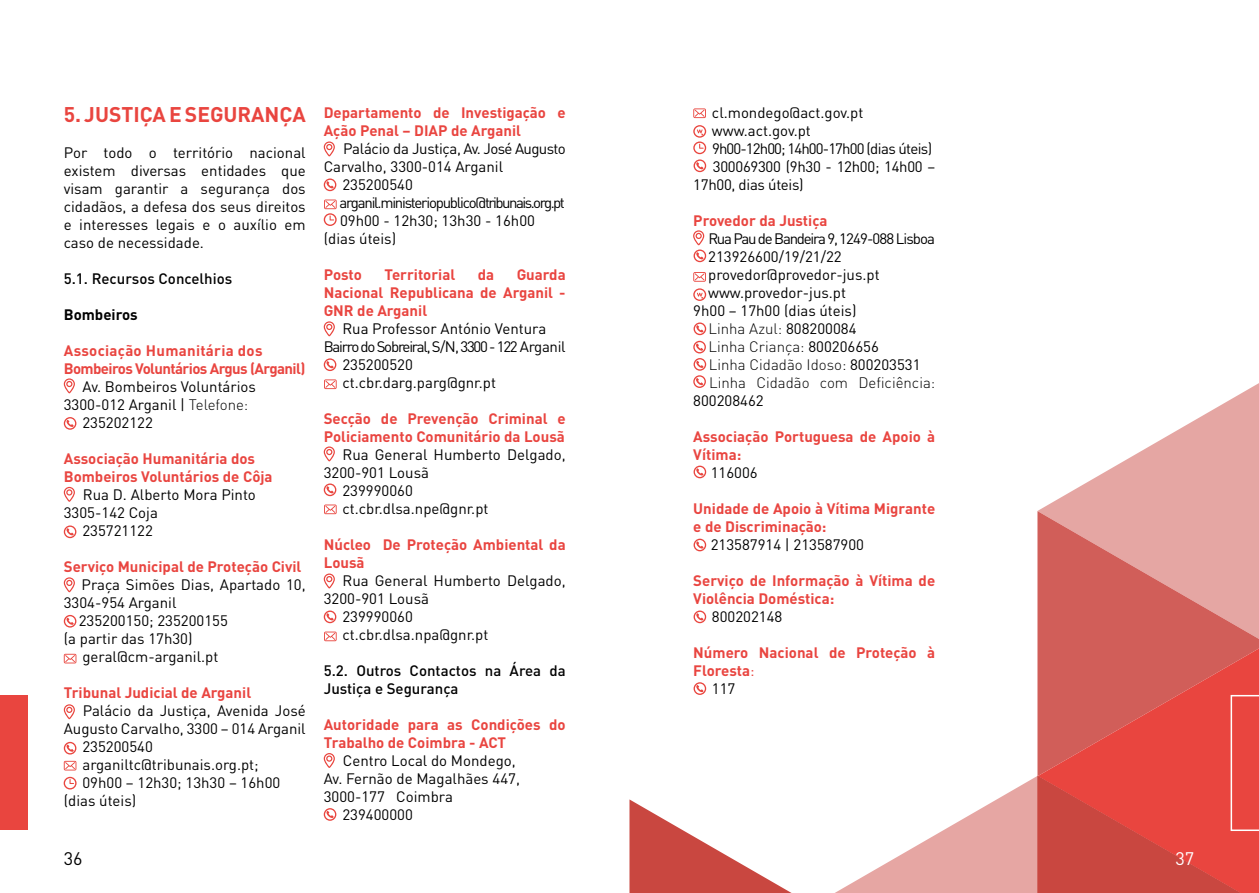
<style>
.page{position:relative;width:1259px;height:893px;background:#fff}
.page>*{position:absolute;margin:0;border:0;box-sizing:border-box;transform-origin:0 0}
.t1{font:700 21px "DIN Pro";color:#e9453f}
.t2{font:18px "DIN Pro";color:#000}
.t3{font:18px "DIN Pro";color:#fff}
.t4{font:15px/18px "DIN Pro";color:#000;text-align:justify}
.t5{font:700 15px/18px "DIN Pro";color:#e94540}
.t6{font:15px "DIN Pro";letter-spacing:-.08em;color:#000}
.t7{font:300 15px "DIN Pro";color:#000}
.t8{font:500 15px/18px "DIN Pro";color:#000}
.t9{font:700 15px/18px "DIN Pro";letter-spacing:-.04em;color:#e94540}
.t10{font:15px "DIN Pro";letter-spacing:-.02em;color:#000}
.t11{font:15px "DIN Pro";letter-spacing:-.06em;color:#000}
.t12{font:15px "DIN Pro";letter-spacing:-.03em;color:#000}
.t13{font:700 15px "DIN Pro";color:#000}
.t14{font:15px "DIN Pro";color:#010202}
.s1{font-weight:300}
.s2{font-weight:400}
</style>
<div class="page">
<svg style="left:1038px;top:383px;width:221px;height:128px"></svg>
<svg style="left:1037px;top:511px;width:222px;height:137px;background:#da807c"></svg>
<svg style="left:1037px;top:648px;width:222px;height:47px;background:#d55a55"></svg>
<svg style="left:629px;top:799px;width:162px;height:94px"></svg>
<svg style="left:835px;top:695px;width:424px;height:198px"></svg>
<div style="left:0;top:696px;width:28px;height:134px;background:#e9453f"></div>
<svg style="left:64px;top:378px;width:11px;height:15px"></svg>
<svg style="left:324px;top:141px;width:11px;height:15px"></svg>
<svg style="left:324px;top:321px;width:11px;height:15px"></svg>
<svg style="left:324px;top:446px;width:11px;height:15px"></svg>
<svg style="left:324px;top:573px;width:11px;height:15px"></svg>
<svg style="left:324px;top:753px;width:11px;height:15px"></svg>
<svg style="left:64px;top:487px;width:11px;height:15px"></svg>
<svg style="left:64px;top:577px;width:11px;height:15px"></svg>
<svg style="left:64px;top:704px;width:11px;height:15px"></svg>
<svg style="left:64px;top:654px;width:12px;height:9px"></svg>
<svg style="left:693px;top:108px;width:13px;height:10px"></svg>
<svg style="left:693px;top:272px;width:13px;height:10px"></svg>
<svg style="left:324px;top:379px;width:13px;height:10px"></svg>
<svg style="left:324px;top:504px;width:13px;height:10px"></svg>
<svg style="left:324px;top:632px;width:13px;height:9px"></svg>
<svg style="left:64px;top:761px;width:12px;height:9px"></svg>
<svg style="left:64px;top:417px;width:12px;height:13px"></svg>
<svg style="left:324px;top:178px;width:12px;height:13px"></svg>
<svg style="left:693px;top:230px;width:13px;height:32px"></svg>
<svg style="left:693px;top:322px;width:13px;height:13px"></svg>
<svg style="left:693px;top:466px;width:13px;height:12px"></svg>
<svg style="left:693px;top:539px;width:13px;height:12px"></svg>
<svg style="left:693px;top:610px;width:13px;height:13px"></svg>
<svg style="left:693px;top:682px;width:13px;height:13px"></svg>
<svg style="left:693px;top:341px;width:13px;height:47px"></svg>
<svg style="left:324px;top:358px;width:12px;height:13px"></svg>
<svg style="left:324px;top:483px;width:12px;height:13px"></svg>
<svg style="left:324px;top:610px;width:12px;height:13px"></svg>
<svg style="left:324px;top:808px;width:12px;height:13px"></svg>
<svg style="left:64px;top:525px;width:12px;height:13px"></svg>
<svg style="left:64px;top:615px;width:12px;height:13px"></svg>
<svg style="left:64px;top:742px;width:12px;height:12px"></svg>
<svg style="left:64px;top:777px;width:13px;height:12px"></svg>
<svg style="left:324px;top:200px;width:13px;height:26px"></svg>
<svg style="left:693px;top:125px;width:13px;height:47px"></svg>
<svg style="left:693px;top:288px;width:13px;height:13px"></svg>
<h1 class="t1" style="left:64px;top:100px;width:243px">5. JUSTIÇA E SEGURANÇA</h1>
<p class="t4" style="left:64px;top:143px;width:243px">Por todo o território nacional existem diversas entidades que visam garantir a segurança dos cidadãos, a defesa dos seus direitos e interesses legais e o auxílio em caso de necessidade.</p>
<p class="t8" style="left:64px;top:269px;width:170px">5.1. Recursos Concelhios</p>
<p class="t13" style="left:64px;top:305px;width:75px">Bombeiros</p>
<p class="t9" style="left:64px;top:341px;width:243px">Associação Humanitária dos<br>Bombeiros Voluntários Argus (Arganil)</p>
<p class="t4" style="left:82px;top:377px;width:175px">Av. Bombeiros Voluntários</p>
<p class="t4" style="left:64px;top:395px;width:186px">3300-012 Arganil | <span class="s1">Telefone:</span></p>
<p class="t4" style="left:82px;top:413px;width:72px">235202122</p>
<p class="t5" style="left:64px;top:449px;width:210px">Associação Humanitária dos<br>Bombeiros Voluntários de Côja</p>
<p class="t4" style="left:83px;top:485px;width:174px">Rua D. Alberto Mora Pinto</p>
<p class="t4" style="left:64px;top:503px;width:96px">3305-142 Coja</p>
<p class="t4" style="left:82px;top:521px;width:72px">235721122</p>
<p class="t5" style="left:64px;top:557px;width:239px">Serviço Municipal de Proteção Civil</p>
<p class="t4" style="left:82px;top:575px;width:226px">Praça Simões Dias, Apartado 10,</p>
<p class="t4" style="left:64px;top:593px;width:114px">3304-954 Arganil</p>
<p class="t4" style="left:79px;top:611px;width:151px">235200150; 235200155</p>
<p class="t4" style="left:64px;top:629px;width:130px">(a partir das 17h30)</p>
<p class="t4" style="left:82px;top:647px;width:137px">geral@cm-arganil.pt</p>
<p class="t5" style="left:64px;top:683px;width:189px">Tribunal Judicial de Arganil</p>
<p class="t4" style="left:83px;top:701px;width:224px">Palácio da Justiça, Avenida José</p>
<p class="t4" style="left:64px;top:719px;width:243px">Augusto Carvalho, 3300 – 014 Arganil</p>
<p class="t4" style="left:82px;top:737px;width:72px">235200540</p>
<p class="t4" style="left:82px;top:755px;width:178px">arganiltc@tribunais.org.pt;</p>
<p class="t4" style="left:82px;top:773px;width:199px">09h00 – 12h30; 13h30 – 16h00</p>
<p class="t4" style="left:64px;top:791px;width:74px">(dias úteis)</p>
<p class="t5" style="left:324px;top:103px;width:243px">Departamento de Investigação e<br>Ação Penal – DIAP de Arganil</p>
<p class="t12" style="left:343px;top:138px;width:224px">Palácio da Justiça, Av. José Augusto</p>
<p class="t4" style="left:324px;top:157px;width:181px">Carvalho, 3300-014 Arganil</p>
<p class="t4" style="left:342px;top:175px;width:72px">235200540</p>
<p class="t6" style="left:339px;top:192px;width:227px">arganil.ministeriopublico@tribunais.org.pt</p>
<p class="t4" style="left:340px;top:211px;width:196px">09h00 - 12h30; 13h30 - 16h00</p>
<p class="t4" style="left:324px;top:229px;width:74px">(dias úteis)</p>
<p class="t5" style="left:324px;top:265px;width:40px">Posto</p>
<p class="t5" style="left:384px;top:265px;width:72px">Territorial</p>
<p class="t5" style="left:478px;top:265px;width:18px">da</p>
<p class="t5" style="left:324px;top:265px;width:243px;text-align:justify;text-indent:193px">Guarda Nacional Republicana de Arganil - GNR de Arganil</p>
<p class="t4" style="left:342px;top:319px;width:205px">Rua Professor António Ventura</p>
<p class="t6" style="left:324px;top:336px;width:243px">Bairro do Sobreiral, S/N, 3300 - 122 Arganil</p>
<p class="t4" style="left:342px;top:355px;width:72px">235200520</p>
<p class="t4" style="left:342px;top:373px;width:155px">ct.cbr.darg.parg@gnr.pt</p>
<p class="t5" style="left:324px;top:409px;width:243px">Secção de Prevenção Criminal e<br>Policiamento Comunitário da Lousã</p>
<p class="t4" style="left:342px;top:445px;width:225px">Rua General Humberto Delgado,</p>
<p class="t4" style="left:324px;top:463px;width:107px">3200-901 Lousã</p>
<p class="t4" style="left:342px;top:481px;width:72px">239990060</p>
<p class="t4" style="left:342px;top:499px;width:148px">ct.cbr.dlsa.npe@gnr.pt</p>
<p class="t5" style="left:324px;top:535px;width:243px">Núcleo De Proteção Ambiental da<br>Lousã</p>
<p class="t4" style="left:342px;top:571px;width:225px">Rua General Humberto Delgado,</p>
<p class="t4" style="left:324px;top:589px;width:107px">3200-901 Lousã</p>
<p class="t4" style="left:342px;top:607px;width:72px">239990060</p>
<p class="t4" style="left:342px;top:625px;width:147px">ct.cbr.dlsa.npa@gnr.pt</p>
<p class="t8" style="left:324px;top:661px;width:243px">5.2. Outros Contactos na Área da<br>Justiça e Segurança</p>
<p class="t5" style="left:324px;top:715px;width:243px">Autoridade para as Condições do<br>Trabalho de Coimbra - ACT</p>
<p class="t4" style="left:343px;top:751px;width:174px">Centro Local do Mondego,</p>
<p class="t4" style="left:324px;top:769px;width:198px">Av. Fernão de Magalhães 447,</p>
<p class="t4" style="left:324px;top:787px;width:131px">3000-177 Coimbra</p>
<p class="t4" style="left:342px;top:805px;width:72px">239400000</p>
<p class="t4" style="left:712px;top:103px;width:153px">cl.mondego@act.gov.pt</p>
<p class="t4" style="left:712px;top:121px;width:100px">www.act.gov.pt</p>
<p class="t11" style="left:712px;top:138px;width:222px">9h00-12h00; 14h00-17h00 (dias úteis)</p>
<p class="t10" style="left:713px;top:156px;width:224px">300069300 (9h30 - 12h00; 14h00 –</p>
<p class="t10" style="left:693px;top:174px;width:112px">17h00, dias úteis)</p>
<p class="t5" style="left:693px;top:211px;width:136px">Provedor da Justiça</p>
<p class="t6" style="left:708px;top:228px;width:228px">Rua Pau de Bandeira 9, 1249-088 Lisboa</p>
<p class="t4" style="left:708px;top:247px;width:135px">213926600/19/21/22</p>
<p class="t4" style="left:708px;top:265px;width:173px">provedor@provedor-jus.pt</p>
<p class="t4" style="left:708px;top:283px;width:139px">www.provedor-jus.pt</p>
<p class="t4" style="left:693px;top:301px;width:165px">9h00 – 17h00 (dias úteis)</p>
<p class="t7" style="left:708px;top:318px;width:149px">Linha Azul: <span class="s2">808200084</span></p>
<p class="t7" style="left:708px;top:336px;width:172px">Linha Criança: <span class="s2">800206656</span></p>
<p class="t7" style="left:709px;top:354px;width:213px">Linha Cidadão Idoso: <span class="s2">800203531</span></p>
<p class="t7" style="left:709px;top:372px;width:227px">Linha Cidadão com Deficiência:</p>
<p class="t4" style="left:693px;top:391px;width:72px">800208462</p>
<p class="t5" style="left:693px;top:427px;width:243px">Associação Portuguesa de Apoio à<br>Vítima:</p>
<p class="t14" style="left:710px;top:462px;width:48px">116006</p>
<p class="t5" style="left:693px;top:499px;width:243px">Unidade de Apoio à Vítima Migrante e de Discriminação:</p>
<p class="t4" style="left:710px;top:535px;width:155px">213587914 | 213587900</p>
<p class="t5" style="left:693px;top:571px;width:243px">Serviço de Informação à Vítima de<br>Violência Doméstica:</p>
<p class="t4" style="left:712px;top:607px;width:72px">800202148</p>
<p class="t5" style="left:693px;top:643px;width:243px">Número Nacional de Proteção à</p>
<p class="t5" style="left:693px;top:661px;width:63px">Floresta<span class="s2">:</span></p>
<p class="t4" style="left:712px;top:679px;width:25px">117</p>
<p class="t2" style="left:64px;top:846px;width:20px">36</p>
<p class="t3" style="left:1175px;top:846px;width:20px">37</p>
</div>
